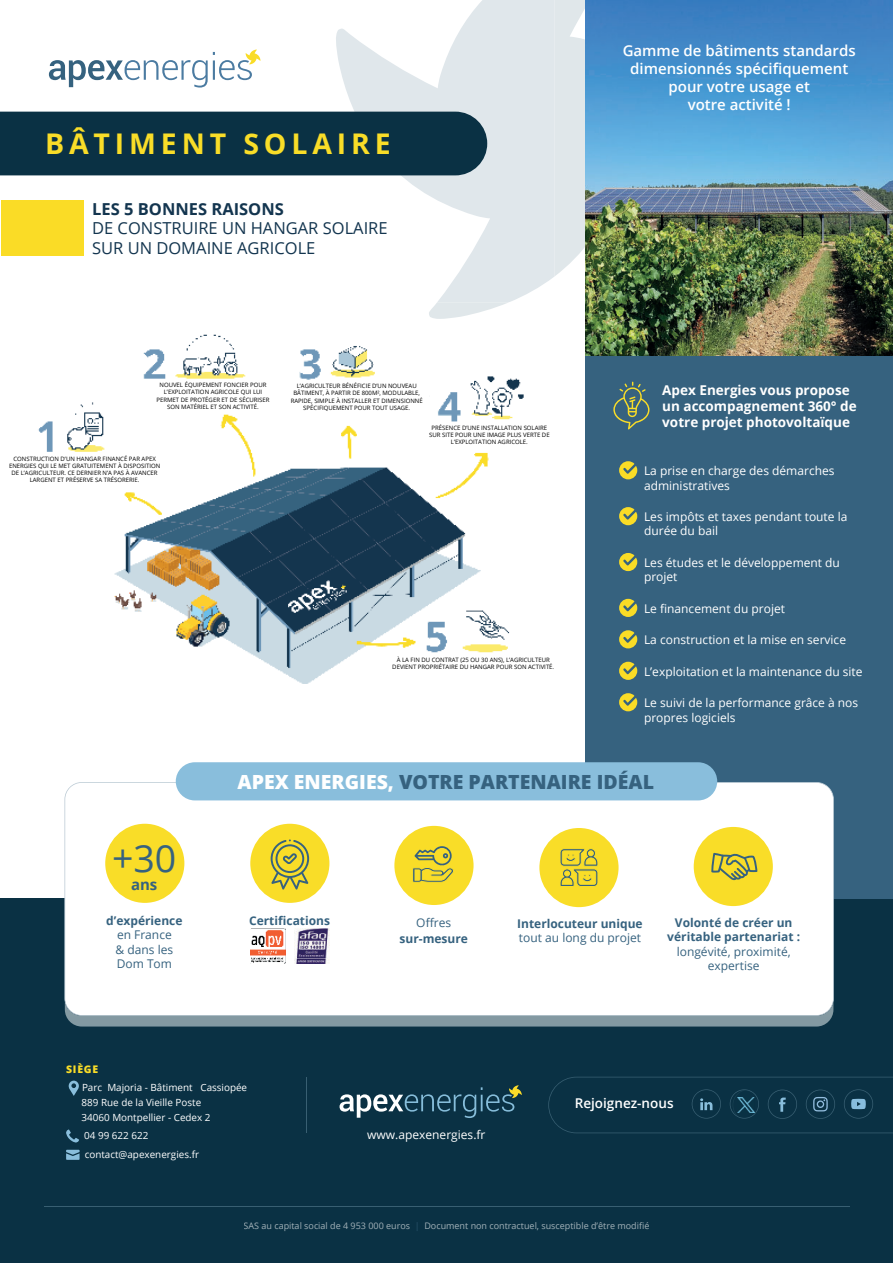
<style>
.page{position:relative;width:893px;height:1263px;background:#fff}
.page>*{position:absolute;margin:0;border:0;box-sizing:border-box;transform-origin:0 0}
.t1{font:37.5px "Open Sans";color:#36627f}
.t2{font:700 28.5px "Open Sans";letter-spacing:.17em;color:#f9dd28}
.t3{font:800 19.5px "Open Sans";color:#36627f}
.t4{font:16.5px/19.8px "Open Sans";color:#13354f}
.t5{font:700 16.5px "Open Sans";color:#13354f}
.t6{font:600 15px/18px "Open Sans";color:#fff;text-align:center}
.t7{font:700 15px "Open Sans";color:#36627f}
.t8{font:700 13.5px/16.2px "Open Sans";color:#fff}
.t9{font:600 13.5px "Open Sans";color:#fff}
.t10{font:12px/14.4px "Open Sans";color:#fff}
.t11{font:700 12px/14.4px "Open Sans";color:#36627f;text-align:center}
.t12{font:12px/14.4px "Open Sans";color:#36627f;text-align:justify}
.t13{font:800 10.5px "Open Sans";letter-spacing:.075em;color:#f9dd28}
.t14{font:9.9px/14.5px "Open Sans";color:#fff}
.t15{font:9px "Open Sans";color:#a2b1b8}
.t16{font:6px/7.2px "Open Sans";color:#000001;text-align:center}
.s1{color:#fff}
.s2{color:#29526b}
</style>
<div class="page">
<div style="left:0;top:899px;width:893px;height:364px;background:#0a3144"></div>
<div style="left:585px;top:351px;width:308px;height:548px;background:#36627f"></div>
<div style="left:619px;top:461px;width:18px;height:18px;background:#fadc26;border-radius:50%"></div>
<svg style="left:623px;top:463px;width:14px;height:11px"></svg>
<div style="left:619px;top:507px;width:18px;height:18px;background:#fadc26;border-radius:50%"></div>
<svg style="left:623px;top:509px;width:14px;height:11px"></svg>
<div style="left:619px;top:553px;width:18px;height:18px;background:#fadc26;border-radius:50%"></div>
<svg style="left:623px;top:554px;width:14px;height:12px"></svg>
<div style="left:619px;top:599px;width:18px;height:18px;background:#fadc26;border-radius:50%"></div>
<svg style="left:623px;top:600px;width:14px;height:11px"></svg>
<div style="left:619px;top:630px;width:18px;height:18px;background:#fadc26;border-radius:50%"></div>
<svg style="left:623px;top:632px;width:14px;height:11px"></svg>
<div style="left:619px;top:662px;width:18px;height:18px;background:#fadc26;border-radius:50%"></div>
<svg style="left:623px;top:663px;width:14px;height:11px"></svg>
<div style="left:619px;top:693px;width:18px;height:18px;background:#fadc26;border-radius:50%"></div>
<svg style="left:623px;top:695px;width:14px;height:11px"></svg>
<svg style="left:334px;top:0;width:220px;height:302px;fill:#e0e7eb"></svg>
<svg style="left:554px;top:0;width:31px;height:277px;background:#e2e8eb"></svg>
<hr style="left:44px;top:1206px;width:805px;height:1px;background:#385f72">
<img style="left:585px;top:0;width:308px;height:355px">
<div style="left:0;top:112px;width:487px;height:63px;background:#0a3144"></div>
<svg style="left:49px;top:50px;width:211px;height:38px"></svg>
<svg style="left:613px;top:382px;width:37px;height:47px"></svg>
<img style="left:38px;top:334px;width:486px;height:350px">
<img style="left:429px;top:302px;width:80px;height:17px">
<div style="left:20px;top:457px;width:153px;height:33px;background:#fff"></div>
<div style="left:154px;top:386px;width:127px;height:28px;background:#fff"></div>
<div style="left:296px;top:382px;width:133px;height:31px;background:#fff"></div>
<div style="left:435px;top:423px;width:119px;height:25px;background:#fff"></div>
<div style="left:429px;top:655px;width:120px;height:24px;background:#fff"></div>
<div style="left:1px;top:200px;width:83px;height:55px;background:#fadc26"></div>
<svg style="left:69px;top:1080px;width:10px;height:16px"></svg>
<svg style="left:66px;top:1129px;width:13px;height:13px"></svg>
<svg style="left:66px;top:1150px;width:14px;height:10px"></svg>
<hr style="left:306px;top:1077px;width:1px;height:56px;background:#385f72">
<svg style="left:340px;top:1085px;width:182px;height:33px"></svg>
<svg style="left:548px;top:1077px;width:345px;height:56px"></svg>
<div style="left:66px;top:1016px;width:766px;height:10px;background:#8399a2"></div>
<div style="left:64px;top:782px;width:770px;height:234px;background:#fff"></div>
<div style="left:176px;top:762px;width:541px;height:38px;background:#89bedc;border-radius:19px"></div>
<div style="left:394px;top:826px;width:80px;height:79px;background:#f9dd28;border-radius:50%"></div>
<div style="left:250px;top:824px;width:79px;height:79px;background:#f9dd28;border-radius:50%"></div>
<div style="left:105px;top:824px;width:79px;height:79px;background:#f9dd28;border-radius:50%"></div>
<div style="left:539px;top:828px;width:80px;height:79px;background:#f9dd28;border-radius:50%"></div>
<div style="left:694px;top:827px;width:79px;height:79px;background:#f9dd28;border-radius:50%"></div>
<svg style="left:560px;top:848px;width:38px;height:39px"></svg>
<svg style="left:413px;top:846px;width:40px;height:37px"></svg>
<svg style="left:271px;top:839px;width:38px;height:50px"></svg>
<svg style="left:711px;top:853px;width:46px;height:27px"></svg>
<img style="left:250px;top:928px;width:35px;height:35px">
<img style="left:288px;top:928px;width:47px;height:35px">
<img style="left:738px;top:1097px;width:16px;height:15px">
<h2 class="t2" style="left:45px;top:127px;width:347px">BÂTIMENT SOLAIRE</h2>
<h3 class="t5" style="left:92px;top:199px;width:193px">LES 5 BONNES RAISONS</h3>
<h3 class="t4" style="left:92px;top:218px;width:297px">DE CONSTRUIRE UN HANGAR SOLAIRE<br>SUR UN DOMAINE AGRICOLE</h3>
<p class="t16" style="left:156px;top:381px;width:115px">NOUVEL ÉQUIPEMENT FONCIER POUR<br>L’EXPLOITATION AGRICOLE QUI LUI<br>PERMET DE PROTÉGER ET DE SÉCURISER<br>SON MATÉRIEL ET SON ACTIVITÉ.</p>
<p class="t16" style="left:291px;top:382px;width:133px">L’AGRICULTEUR BÉNÉFICIE D’UN NOUVEAU BÂTIMENT, À PARTIR DE 800M², MODULABLE, RAPIDE, SIMPLE À INSTALLER ET DIMENSIONNÉ SPÉCIFIQUEMENT POUR TOUT USAGE.</p>
<p class="t16" style="left:9px;top:455px;width:153px">CONSTRUCTION D’UN HANGAR FINANCÉ PAR APEX ENERGIES QUI LE MET GRATUITEMENT À DISPOSITION DE L’AGRICULTEUR. CE DERNIER N’A PAS À AVANCER LARGENT ET PRÉSERVE SA TRÉSORERIE.</p>
<p class="t16" style="left:429px;top:424px;width:122px">PRÉSENCE D’UNE INSTALLATION SOLAIRE<br>SUR SITE POUR UNE IMAGE PLUS VERTE DE<br>L’EXPLOITATION AGRICOLE.</p>
<p class="t16" style="left:392px;top:656px;width:163px">À LA FIN DU CONTRAT (25 OU 30 ANS), L’AGRICULTEUR<br>DEVIENT PROPRIÉTAIRE DU HANGAR POUR SON ACTIVITÉ.</p>
<h3 class="t6" style="left:623px;top:42px;width:235px">Gamme de bâtiments standards dimensionnés spécifiquement pour votre usage et<br>votre activité !</h3>
<h3 class="t8" style="left:662px;top:381px;width:196px">Apex Energies vous propose un accompagnement 360° de votre projet photovoltaïque</h3>
<h3 class="t10" style="left:644px;top:463px;width:192px">La prise en charge des démarches administratives</h3>
<h3 class="t10" style="left:644px;top:509px;width:205px">Les impôts et taxes pendant toute la durée du bail</h3>
<h3 class="t10" style="left:644px;top:555px;width:197px">Les études et le développement du projet</h3>
<h3 class="t10" style="left:644px;top:601px;width:142px">Le financement du projet</h3>
<h3 class="t10" style="left:644px;top:632px;width:204px">La construction et la mise en service</h3>
<h3 class="t10" style="left:644px;top:664px;width:220px">L’exploitation et la maintenance du site</h3>
<h3 class="t10" style="left:644px;top:695px;width:216px">Le suivi de la performance grâce à nos propres logiciels</h3>
<h1 class="t1" style="left:112px;top:833px;width:66px">+30</h1>
<h3 class="t7" style="left:131px;top:874px;width:28px">ans</h3>
<h3 class="t11" style="left:106px;top:913px;width:78px">d’expérience</h3>
<h3 class="t12" style="left:116px;top:927px;width:59px">en France &amp; dans les Dom Tom</h3>
<h3 class="t3" style="left:238px;top:774px;width:418px"><span class="s1">APEX ENERGIES,</span> VOTRE PARTENAIRE IDÉAL</h3>
<h3 class="t11" style="left:249px;top:913px;width:82px">Certifications</h3>
<h3 class="t12" style="left:416px;top:915px;width:36px">Offres</h3>
<h3 class="t11" style="left:399px;top:931px;width:70px">sur-mesure</h3>
<h3 class="t11" style="left:517px;top:916px;width:127px">Interlocuteur unique</h3>
<h3 class="t12" style="left:519px;top:930px;width:124px">tout au long du projet</h3>
<h3 class="t11" style="left:667px;top:915px;width:134px">Volonté de créer un véritable partenariat :</h3>
<h3 class="t12" style="left:677px;top:944px;width:115px;text-align:center">longévité, proximité, expertise</h3>
<h3 class="t13" style="left:66px;top:1064px;width:34px">SIÈGE</h3>
<h3 class="t14" style="left:82px;top:1080px;width:167px">Parc Majoria - Bâtiment Cassiopée<br>889 Rue de la Vieille Poste<br>34060 Montpellier - Cedex 2</h3>
<h3 class="t14" style="left:84px;top:1126px;width:116px;line-height:18.9px">04 99 622 622 contact@apexenergies.fr</h3>
<h3 class="t10" style="left:367px;top:1127px;width:120px">www.apexenergies.fr</h3>
<h3 class="t9" style="left:575px;top:1098px;width:100px">Rejoignez-nous</h3>
<h3 class="t15" style="left:244px;top:1220px;width:407px">SAS au capital social de 4 953 000 euros <span class="s2">|</span> Document non contractuel, susceptible d’être modifié</h3>
</div>
